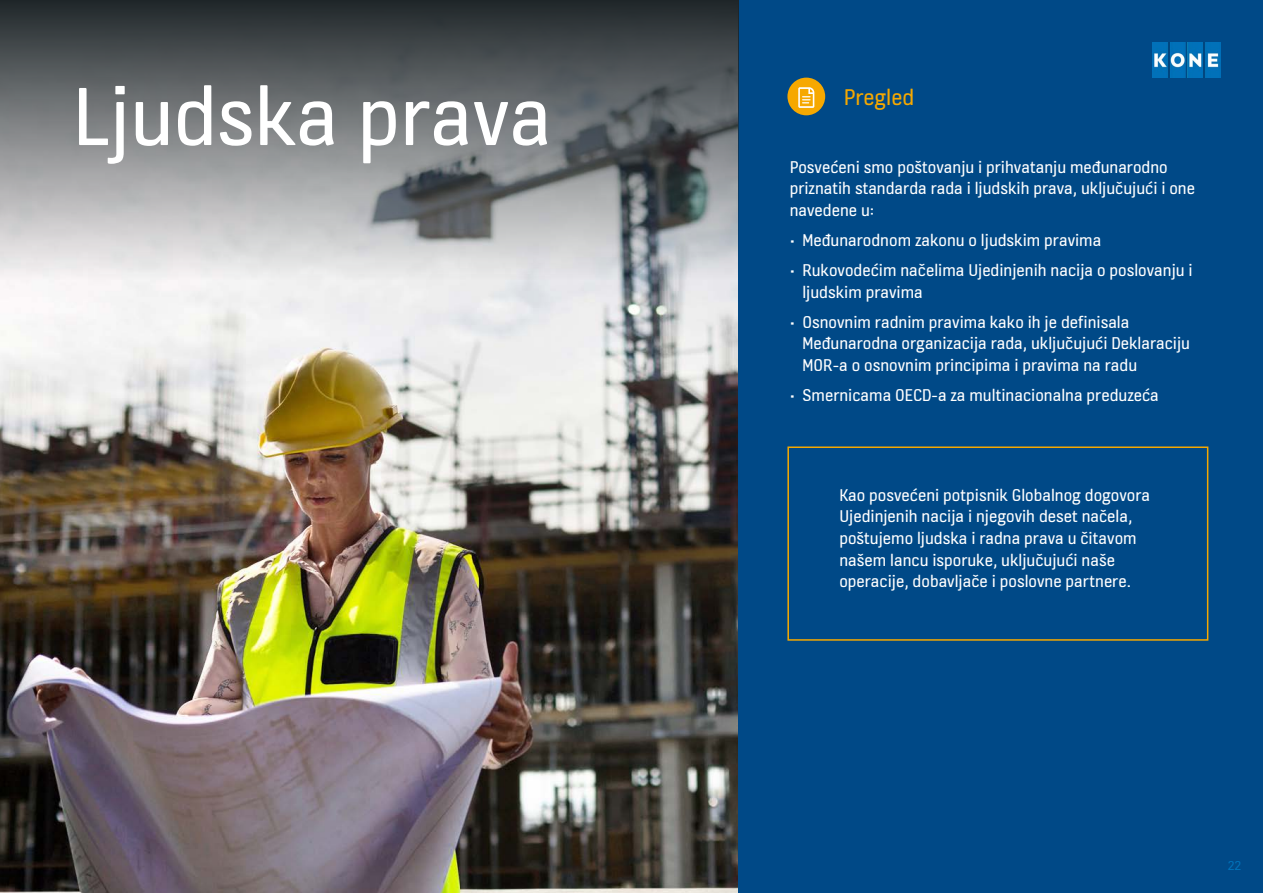
<style>
.page{position:relative;width:1263px;height:893px;background:#fff}
.page>*{position:absolute;margin:0;border:0;box-sizing:border-box;transform-origin:0 0}
.t1{font:88.5px "KONE Information";color:#fff}
.t2{font:24px "KONE Information";color:#f6a800}
.t3{font:18px/21.6px "KONE Information";color:#fff}
.t4{font:13.5px "KONE Information";color:#0071b9}
</style>
<div class="page">
<img style="left:0;top:281px;width:738px;height:612px">
<div style="left:738px;top:0;width:525px;height:893px;background:#004987"></div>
<div style="left:787px;top:78px;width:38px;height:37px;background:#f6a800;border-radius:50%"></div>
<svg style="left:798px;top:87px;width:16px;height:21px"></svg>
<div style="left:787px;top:446px;width:421px;height:195px;border:2px solid #f6a800"></div>
<svg style="left:0;top:0;width:738px;height:281px;background:#7d8183"></svg>
<img style="left:1152px;top:43px;width:68px;height:34px">
<h1 class="t1" style="left:73px;top:55px;width:480px">Ljudska prava</h1>
<h2 class="t2" style="left:844px;top:80px;width:72px">Pregled</h2>
<p class="t3" style="left:790px;top:157px;width:407px">Posvećeni smo poštovanju i prihvatanju međunarodno priznatih standarda rada i ljudskih prava, uključujući i one navedene u:</p>
<p class="t3" style="left:790px;top:230px;width:313px">• Međunarodnom zakonu o ljudskim pravima</p>
<p class="t3" style="left:802px;top:260px;width:392px;text-indent:-13px">• Rukovodećim načelima Ujedinjenih nacija o poslovanju i ljudskim pravima</p>
<p class="t3" style="left:802px;top:312px;width:389px;text-indent:-13px">• Osnovnim radnim pravima kako ih je definisala<br>Međunarodna organizacija rada, uključujući Deklaraciju<br>MOR-a o osnovnim principima i pravima na radu</p>
<p class="t3" style="left:790px;top:385px;width:371px">• Smernicama OECD-a za multinacionalna preduzeća</p>
<p class="t3" style="left:839px;top:485px;width:312px">Kao posvećeni potpisnik Globalnog dogovora Ujedinjenih nacija i njegovih deset načela, poštujemo ljudska i radna prava u čitavom našem lancu isporuke, uključujući naše operacije, dobavljače i poslovne partnere.</p>
<p class="t4" style="left:1228px;top:856px;width:15px">22</p>
</div>
